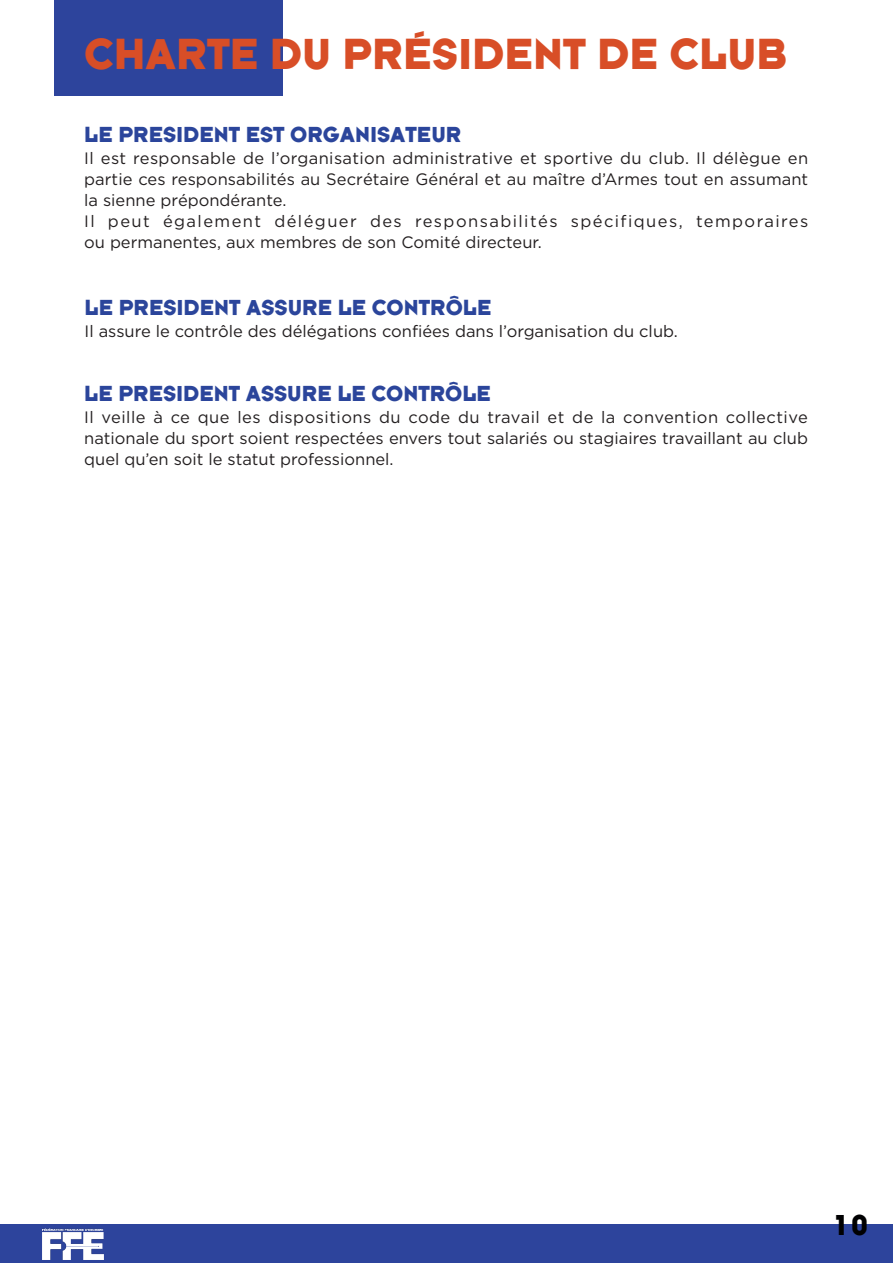
<style>
.page{position:relative;width:893px;height:1263px;background:#fff}
.page>*{position:absolute;margin:0;border:0;box-sizing:border-box;transform-origin:0 0}
.t1{font:45px "Typeface Six";color:#d84e27}
.t2{font:30px "Typeface Six";color:#000001}
.t3{font:22.5px "Typeface Six";color:#2b459b}
.t4{font:16.5px "Gotham";letter-spacing:.005em;color:#231f20}
.t5{font:16.5px "Gotham";letter-spacing:.025em;color:#231f20}
.t6{font:16.5px "Gotham";letter-spacing:.03em;color:#231f20}
.t7{font:16.5px "Gotham";letter-spacing:.085em;color:#231f20}
</style>
<div class="page">
<div style="left:54px;top:0;width:228px;height:95px;background:#2d449c"></div>
<div style="left:0;top:1225px;width:893px;height:38px;background:#2d449c"></div>
<img style="left:43px;top:1228px;width:61px;height:31px">
<p class="t1" style="left:84px;top:26px;width:705px">CHARTE DU PRÉSIDENT DE CLUB</p>
<p class="t3" style="left:84px;top:121px;width:379px">LE PRESIDENT EST ORGANISATEUR</p>
<p class="t5" style="left:84px;top:149px;width:725px">Il est responsable de l’organisation administrative et sportive du club. Il délègue en</p>
<p class="t4" style="left:84px;top:170px;width:725px">partie ces responsabilités au Secrétaire Général et au maître d’Armes tout en assumant</p>
<p class="t4" style="left:84px;top:191px;width:204px">la sienne prépondérante.</p>
<p class="t7" style="left:84px;top:212px;width:726px">Il peut également déléguer des responsabilités spécifiques, temporaires</p>
<p class="t4" style="left:84px;top:233px;width:459px">ou permanentes, aux membres de son Comité directeur.</p>
<p class="t3" style="left:85px;top:294px;width:408px">LE PRESIDENT ASSURE LE CONTRÔLE</p>
<p class="t4" style="left:85px;top:322px;width:595px">Il assure le contrôle des délégations confiées dans l’organisation du club.</p>
<p class="t3" style="left:84px;top:380px;width:408px">LE PRESIDENT ASSURE LE CONTRÔLE</p>
<p class="t6" style="left:84px;top:408px;width:725px">Il veille à ce que les dispositions du code du travail et de la convention collective</p>
<p class="t4" style="left:84px;top:429px;width:725px">nationale du sport soient respectées envers tout salariés ou stagiaires travaillant au club</p>
<p class="t4" style="left:84px;top:450px;width:311px">quel qu’en soit le statut professionnel.</p>
<p class="t2" style="left:836px;top:1206px;width:33px">10</p>
</div>
